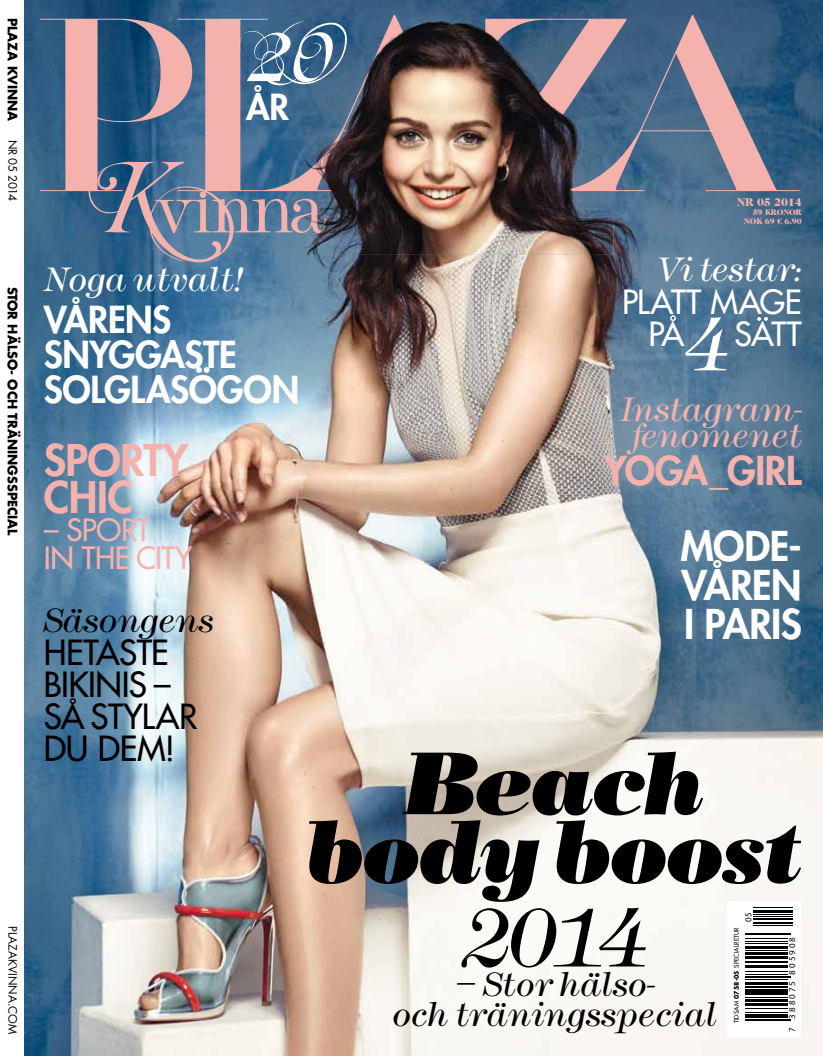
<style>
.page{position:relative;width:823px;height:1056px;background:#fff}
.page>*{position:absolute;margin:0;border:0;box-sizing:border-box;transform-origin:0 0}
.t1{font:italic 88.75px/68.5px "Bodoni Poster";letter-spacing:-.035em;color:#000;text-align:center}
.t2{font:85.75px "Modern M216 Lgt Itl";color:#000}
.t3{font:77.5px "Modern M216 Lgt Itl";color:#fff}
.t4{font:800 42.5px/37.5px "Futura Std";letter-spacing:-.01em;color:#f5b2ac}
.t5{font:800 40px/38.8px "Futura Std";letter-spacing:-.01em;color:#fff;text-align:justify}
.t6{font:800 38.75px "Futura Std";letter-spacing:-.01em;color:#f5b2ac}
.t7{font:800 36.25px/35px "Futura Std";letter-spacing:-.01em;color:#fff}
.t8{font:35px/30px "Modern M216 Lgt Itl";letter-spacing:.005em;color:#000;text-align:center}
.t9{font:35px "Modern M216 Lgt Itl";letter-spacing:-.01em;color:#fff}
.t10{font:35px/26.2px "Modern M216 Lgt Itl";letter-spacing:-.015em;color:#f5b2ac;text-align:center}
.t11{font:800 35px "Futura Std";color:#fff}
.t12{font:500 33.75px/31.9px "Futura Std";letter-spacing:-.015em;color:#000}
.t13{font:500 32.5px/32.5px "Futura Std";letter-spacing:-.015em;color:#fff}
.t14{font:500 30px/27.5px "Futura Std";letter-spacing:-.015em;color:#f5b2ac}
.t15{font:700 12.75px "Futura Std";color:#000}
.t16{font:11.38px "Futura Std";color:#000}
.t17{font:900 11.38px "Caslon 224 Std";letter-spacing:-.015em;color:#f5b2ac}
.t18{font:900 8.12px/8.8px "Caslon 224 Std";letter-spacing:-.015em;color:#f5b2ac;text-align:right}
.t19{font:8px "Helvetica";color:#000}
.t20{font:500 6.25px "Futura Std";letter-spacing:.015em;color:#000}
.s1{font-weight:700}
</style>
<div class="page">
<img style="left:25px;top:0;width:797px;height:1056px">
<div style="left:727px;top:902px;width:73px;height:135px;background:#fff"></div>
<svg style="left:40px;top:15px;width:759px;height:176px;background:#6a768e"></svg>
<svg style="left:89px;top:162px;width:206px;height:100px;background:#6a7d99"></svg>
<hr style="left:745px;top:1020px;width:45px;height:1px;background:#000">
<hr style="left:745px;top:1019px;width:45px;height:1px;background:#000">
<hr style="left:745px;top:1014px;width:42px;height:4px;background:#000">
<hr style="left:745px;top:1012px;width:42px;height:1px;background:#000">
<hr style="left:745px;top:1008px;width:42px;height:1px;background:#000">
<hr style="left:745px;top:1005px;width:42px;height:1px;background:#000">
<hr style="left:745px;top:1003px;width:42px;height:2px;background:#000">
<hr style="left:745px;top:999px;width:42px;height:3px;background:#000">
<hr style="left:745px;top:997px;width:42px;height:1px;background:#000">
<hr style="left:745px;top:992px;width:42px;height:3px;background:#000">
<hr style="left:745px;top:989px;width:42px;height:3px;background:#000">
<hr style="left:745px;top:986px;width:42px;height:2px;background:#000">
<hr style="left:745px;top:982px;width:42px;height:3px;background:#000">
<hr style="left:745px;top:979px;width:42px;height:1px;background:#000">
<hr style="left:745px;top:977px;width:45px;height:1px;background:#000">
<hr style="left:745px;top:976px;width:45px;height:1px;background:#000">
<hr style="left:745px;top:974px;width:42px;height:1px;background:#000">
<hr style="left:745px;top:971px;width:42px;height:1px;background:#000">
<hr style="left:745px;top:965px;width:42px;height:3px;background:#000">
<hr style="left:745px;top:962px;width:42px;height:1px;background:#000">
<hr style="left:745px;top:961px;width:42px;height:1px;background:#000">
<hr style="left:745px;top:956px;width:42px;height:3px;background:#000">
<hr style="left:745px;top:952px;width:42px;height:3px;background:#000">
<hr style="left:745px;top:950px;width:42px;height:1px;background:#000">
<hr style="left:745px;top:946px;width:42px;height:2px;background:#000">
<hr style="left:745px;top:943px;width:42px;height:1px;background:#000">
<hr style="left:745px;top:941px;width:42px;height:1px;background:#000">
<hr style="left:745px;top:938px;width:42px;height:1px;background:#000">
<hr style="left:745px;top:934px;width:45px;height:1px;background:#000">
<hr style="left:745px;top:933px;width:45px;height:1px;background:#000">
<hr style="left:753px;top:925px;width:39px;height:1px;background:#000">
<hr style="left:753px;top:922px;width:39px;height:2px;background:#000">
<hr style="left:753px;top:918px;width:39px;height:1px;background:#000">
<hr style="left:753px;top:916px;width:39px;height:1px;background:#000">
<hr style="left:753px;top:914px;width:39px;height:1px;background:#000">
<hr style="left:753px;top:910px;width:39px;height:3px;background:#000">
<hr style="left:753px;top:907px;width:39px;height:1px;background:#000">
<svg style="left:70px;top:698px;width:6px;height:6px"></svg>
<img style="left:295px;top:0;width:326px;height:271px">
<svg style="left:669px;top:315px;width:6px;height:6px"></svg>
<svg style="left:756px;top:317px;width:11px;height:4px"></svg>
<svg style="left:239px;top:21px;width:107px;height:64px;background:#346086"></svg>
<p class="t15" style="left:21px;top:18px;width:105px;rotate:90deg">plaza kvinna</p>
<p class="t16" style="left:20px;top:140px;width:62px;rotate:90deg">nr 05 2014</p>
<p class="t15" style="left:21px;top:287px;width:251px;rotate:90deg">stor hälso- och träningsspecial</p>
<p class="t16" style="left:20px;top:926px;width:109px;rotate:90deg">plazakvinna.com</p>
<h3 class="t11" style="left:246px;top:85px;width:23px">ÅR</h3>
<p class="t17" style="left:736px;top:196px;width:66px">nr 05 2014</p>
<p class="t18" style="left:743px;top:208px;width:59px">59 KRONOR<br>NOK 69 € 6.90</p>
<h3 class="t9" style="left:44px;top:256px;width:200px">Noga utvalt!</h3>
<h3 class="t7" style="left:44px;top:302px;width:257px">VÅRENS<br>SNYGGASTE<br>SOLGLASÖGON</h3>
<h3 class="t4" style="left:44px;top:441px;width:146px">SPORTY<br>CHIC</h3>
<h3 class="t14" style="left:44px;top:516px;width:150px">– SPORT<br>IN THE CITY</h3>
<h3 class="t8" style="left:44px;top:608px;width:171px">Säsongens</h3>
<h3 class="t12" style="left:44px;top:637px;width:155px">HETASTE<br>BIKINIS –<br>SA STYLAR<br>DU DEM!</h3>
<h3 class="t9" style="left:655px;top:246px;width:148px">Vi testar:</h3>
<h3 class="t13" style="left:648px;top:285px;width:155px;text-indent:-26px">PLATT MAGE<br>PA</h3>
<h3 class="t3" style="left:681px;top:293px;width:48px">4</h3>
<h3 class="t13" style="left:734px;top:318px;width:69px">SATT</h3>
<h3 class="t10" style="left:619px;top:399px;width:184px">Instagram&shy;fenomenet</h3>
<h3 class="t6" style="left:604px;top:446px;width:199px">YOGA_GIRL</h3>
<h3 class="t5" style="left:680px;top:527px;width:123px">MODE-VÅREN I PARIS</h3>
<h1 class="t1" style="left:306px;top:748px;width:497px">Beach body boost</h1>
<h2 class="t2" style="left:461px;top:881px;width:188px">2014</h2>
<h3 class="t8" style="left:392px;top:973px;width:326px">– Stor hälso-<br>och träningsspecial</h3>
<p class="t19" style="left:596px;top:789px;width:26px;rotate:-90deg">OCR 9</p>
<p class="t20" style="left:732px;top:1023px;width:97px;rotate:-90deg">TIDSAM <span class="s1">0758-05</span> SPECIALRETUR</p>
</div>
